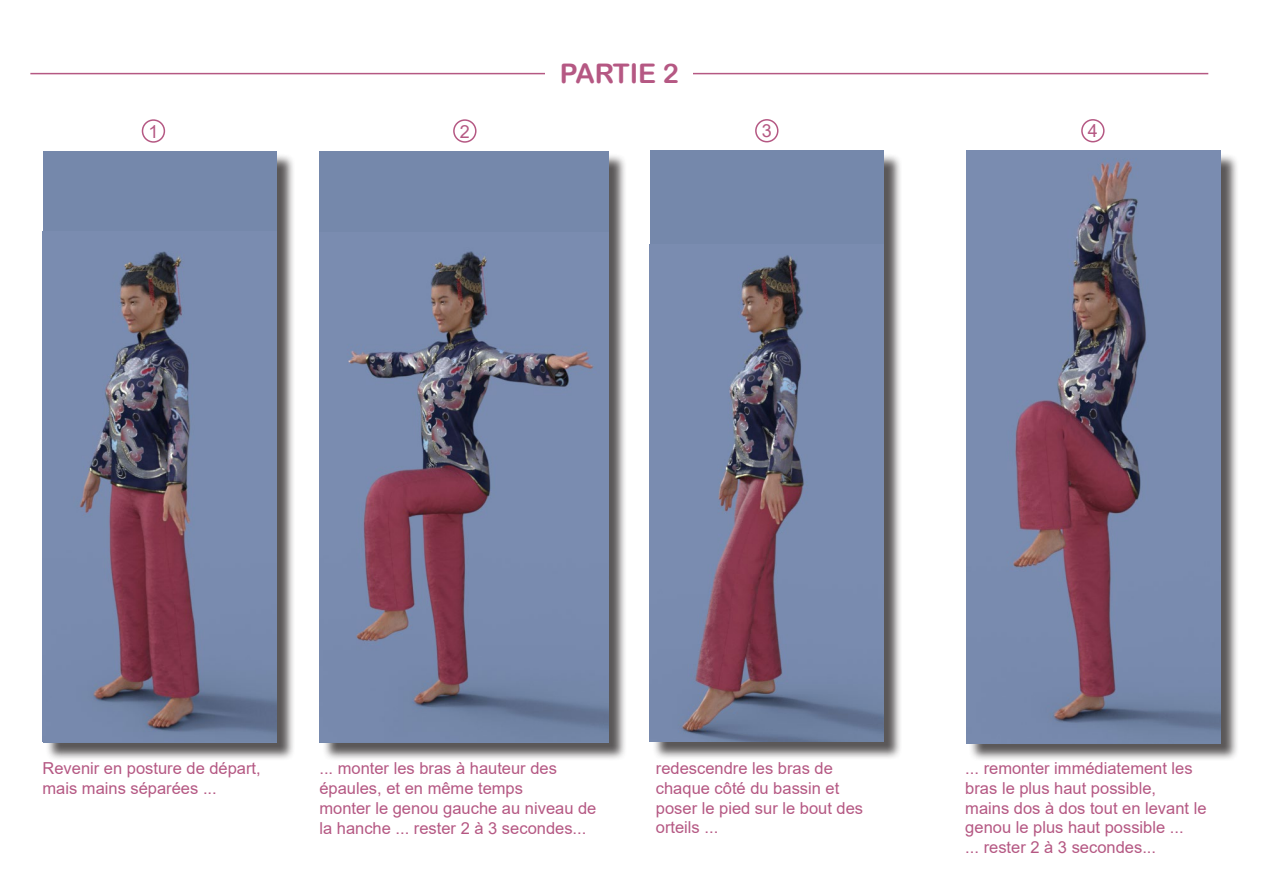
<style>
.page{position:relative;width:1263px;height:893px;background:#fff}
.page>*{position:absolute;margin:0;border:0;box-sizing:border-box;transform-origin:0 0}
.t1{font:27px "Arial Rounded MT Bold";color:#b55883}
.t2{font:18px "Arial";color:#b55883}
.t3{font:16.5px/19.8px "Arial";color:#b55883}
</style>
<div class="page">
<div style="left:1081px;top:119px;width:23px;height:23px;border:2px solid #b55883;border-radius:50%"></div>
<div style="left:142px;top:119px;width:23px;height:24px;border:2px solid #b55883;border-radius:50%"></div>
<div style="left:453px;top:119px;width:23px;height:24px;border:2px solid #b55883;border-radius:50%"></div>
<div style="left:755px;top:119px;width:23px;height:23px;border:2px solid #b55883;border-radius:50%"></div>
<div style="left:45px;top:153px;width:251px;height:608px;background:#231f20;opacity:.75"></div>
<div style="left:43px;top:151px;width:234px;height:591px;background:#7588ab"></div>
<img style="left:79px;top:252px;width:198px;height:482px">
<div style="left:652px;top:153px;width:251px;height:607px;background:#231f20;opacity:.75"></div>
<div style="left:650px;top:151px;width:234px;height:591px;background:#7588ab"></div>
<img style="left:682px;top:255px;width:202px;height:487px">
<div style="left:322px;top:153px;width:305px;height:608px;background:#231f20;opacity:.75"></div>
<div style="left:319px;top:151px;width:290px;height:591px;background:#7588ab"></div>
<img style="left:348px;top:251px;width:261px;height:479px">
<div style="left:969px;top:153px;width:270px;height:609px;background:#231f20;opacity:.75"></div>
<img style="left:967px;top:151px;width:253px;height:592px">
<hr style="left:30px;top:73px;width:1178px;height:1px;background:#b55883">
<div style="left:545px;top:65px;width:147px;height:22px;background:#fff"></div>
<h1 class="t1" style="left:560px;top:58px;width:121px">PARTIE 2</h1>
<p class="t2" style="left:148px;top:119px;width:12px">1</p>
<p class="t2" style="left:460px;top:119px;width:12px">2</p>
<p class="t2" style="left:762px;top:119px;width:12px">3</p>
<p class="t2" style="left:1088px;top:119px;width:12px">4</p>
<p class="t3" style="left:43px;top:758px;width:220px">Revenir en posture de départ, mais mains séparées ...</p>
<p class="t3" style="left:656px;top:758px;width:209px">redescendre les bras de chaque côté du bassin et poser le pied sur le bout des orteils ...</p>
<p class="t3" style="left:319px;top:758px;width:279px">... monter les bras à hauteur des épaules, et en même temps<br>monter le genou gauche au niveau de la hanche ... rester 2 à 3 secondes...</p>
<p class="t3" style="left:965px;top:758px;width:243px">... remonter immédiatement les bras le plus haut possible,<br>mains dos à dos tout en levant le genou le plus haut possible ...<br>... rester 2 à 3 secondes...</p>
</div>
